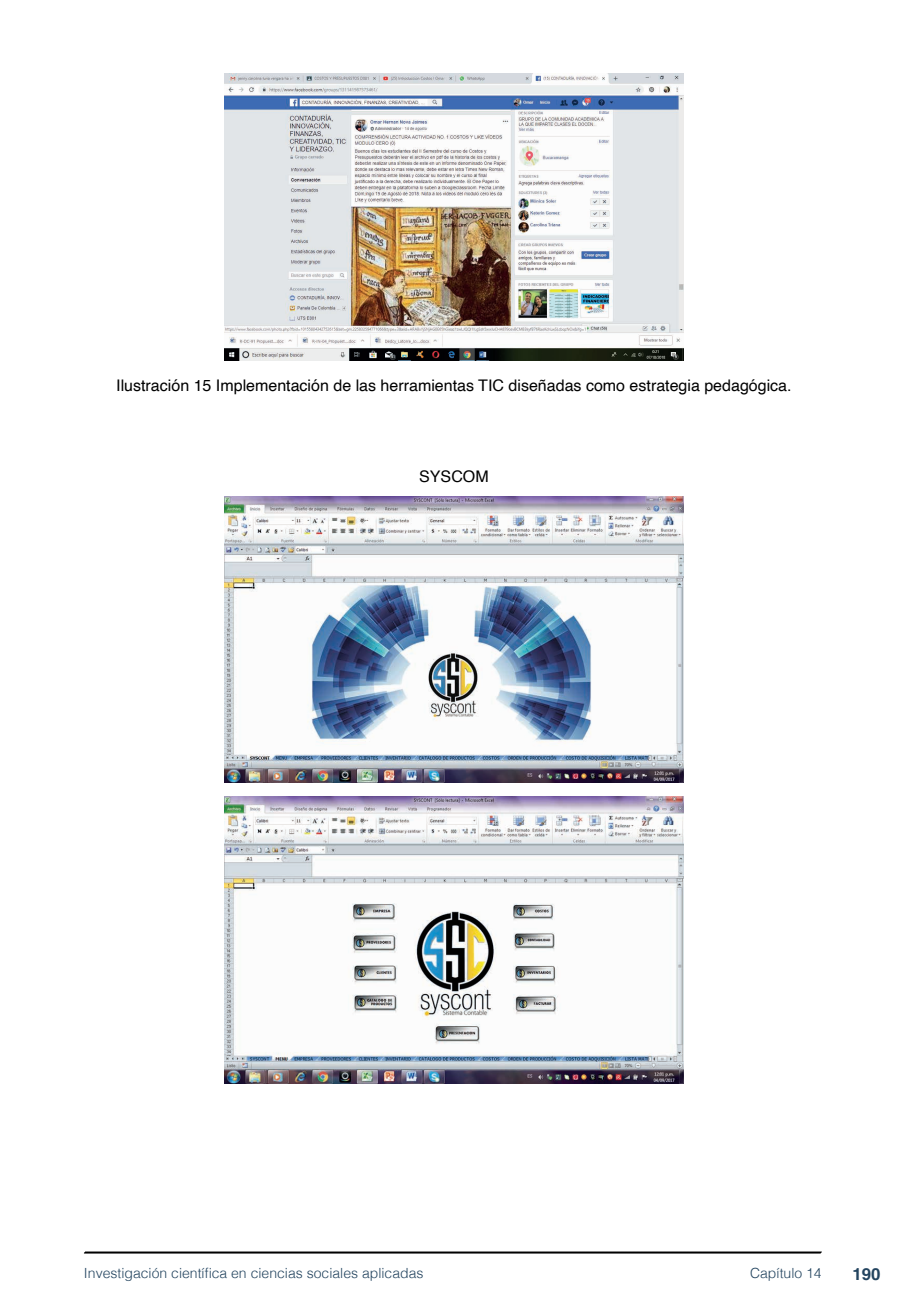
<style>
.page{position:relative;width:908px;height:1304px;background:#fff}
.page>*{position:absolute;margin:0;border:0;box-sizing:border-box;transform-origin:0 0}
.t1{font:700 16.8px "Helvetica";color:#23445f}
.t2{font:16px "Helvetica";color:#000}
.t3{font:300 14px "Helvetica";color:#23445f}
</style>
<div class="page">
<svg style="left:84px;top:1251px;width:737px;height:3px;background:#515151"></svg>
<img style="left:224px;top:74px;width:459px;height:286px">
<img style="left:224px;top:497px;width:459px;height:285px">
<img style="left:224px;top:797px;width:459px;height:286px">
<p class="t2" style="left:116px;top:373px;width:676px">Ilustración 15 Implementación de las herramientas TIC diseñadas como estrategia pedagógica.</p>
<p class="t2" style="left:419px;top:464px;width:71px">SYSCOM</p>
<p class="t3" style="left:84px;top:1261px;width:341px">Investigación científica en ciencias sociales aplicadas</p>
<p class="t3" style="left:749px;top:1261px;width:73px">Capítulo 14</p>
<p class="t1" style="left:851px;top:1264px;width:30px">190</p>
</div>
